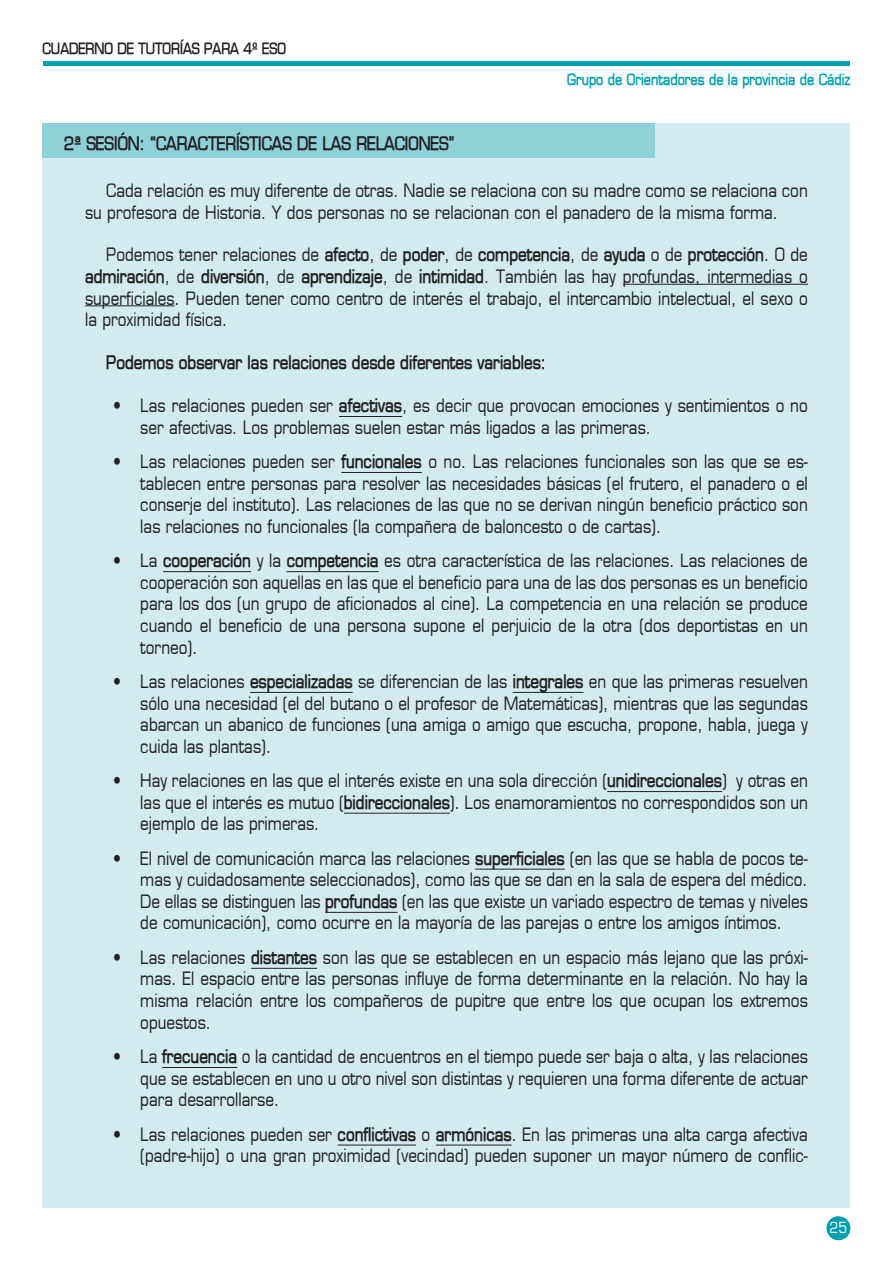
<style>
.page{position:relative;width:893px;height:1263px;background:#fff}
.page>*{position:absolute;margin:0;border:0;box-sizing:border-box;transform-origin:0 0}
.VIÑETA_PUNTO{font:18px/21.6px "Eurasia Normal";color:#231f20;text-align:justify}
.TEXTO{font:18px/21.6px "Eurasia Normal";color:#231f20}
.TEXTO-2{font:700 18px "Eurasia";color:#231f20}
.t1{font:700 15px "Eurasia";color:#00a0b0}
.t2{font:700 15px "Eurasia";color:#231f20}
.t3{font:15px "Eurasia Normal";color:#fff}
.s1{font-family:"Eurasia";font-weight:700}
</style>
<div class="page">
<div style="left:43px;top:123px;width:807px;height:1085px;background:#d3ebef"></div>
<div style="left:826px;top:1216px;width:24px;height:24px;background:#00a0b0;border-radius:50%"></div>
<hr style="left:43px;top:61px;width:807px;height:4px;background:#00a0b0">
<hr style="left:623px;top:284px;width:185px;height:1px;background:#231f20">
<hr style="left:85px;top:306px;width:90px;height:1px;background:#231f20">
<hr style="left:339px;top:416px;width:63px;height:1px;background:#231f20">
<hr style="left:341px;top:472px;width:81px;height:1px;background:#231f20">
<hr style="left:163px;top:571px;width:88px;height:1px;background:#231f20">
<hr style="left:287px;top:571px;width:92px;height:1px;background:#231f20">
<hr style="left:250px;top:692px;width:103px;height:1px;background:#231f20">
<hr style="left:513px;top:692px;width:70px;height:1px;background:#231f20">
<hr style="left:607px;top:791px;width:115px;height:1px;background:#231f20">
<hr style="left:344px;top:813px;width:106px;height:1px;background:#231f20">
<hr style="left:475px;top:869px;width:90px;height:1px;background:#231f20">
<hr style="left:325px;top:912px;width:72px;height:1px;background:#231f20">
<hr style="left:251px;top:968px;width:66px;height:1px;background:#231f20">
<hr style="left:162px;top:1067px;width:75px;height:1px;background:#231f20">
<hr style="left:338px;top:1145px;width:78px;height:1px;background:#231f20">
<hr style="left:436px;top:1145px;width:76px;height:1px;background:#231f20">
<div style="left:43px;top:123px;width:612px;height:34px;background:#8ed1d9"></div>
<p class="t2" style="left:43px;top:38px;width:245px">CUADERNO DE TUTORÍAS PARA 4º ESO</p>
<p class="TEXTO-2" style="left:64px;top:131px;width:392px">2ª SESIÓN: “CARACTERÍSTICAS DE LAS RELACIONES”</p>
<p class="t1" style="left:567px;top:69px;width:285px">Grupo de Orientadores de la provincia de Cádiz</p>
<p class="TEXTO" style="left:85px;top:179px;width:724px;text-indent:21px">Cada relación es muy diferente de otras. Nadie se relaciona con su madre como se relaciona con su profesora de Historia. Y dos personas no se relacionan con el panadero de la misma forma.</p>
<p class="TEXTO" style="left:85px;top:244px;width:724px;text-align:justify;text-indent:21px">Podemos tener relaciones de <span class="s1">afecto</span>, de <span class="s1">poder</span>, de <span class="s1">competencia</span>, de <span class="s1">ayuda</span> o de <span class="s1">protección</span>. O de <span class="s1">admiración</span>, de <span class="s1">diversión</span>, de <span class="s1">aprendizaje</span>, de <span class="s1">intimidad</span>. También las hay profundas, intermedias o superficiales. Pueden tener como centro de interés el trabajo, el intercambio intelectual, el sexo o la proximidad física.</p>
<p class="TEXTO-2" style="left:106px;top:350px;width:441px">Podemos observar las relaciones desde diferentes variables:</p>
<p class="VIÑETA_PUNTO" style="left:140px;top:394px;width:669px">Las relaciones pueden ser <span class="s1">afectivas</span>, es decir que provocan emociones y sentimientos o no ser afectivas. Los problemas suelen estar más ligados a las primeras.</p>
<p class="VIÑETA_PUNTO" style="left:140px;top:450px;width:669px">Las relaciones pueden ser <span class="s1">funcionales</span> o no. Las relaciones funcionales son las que se es&shy;tablecen entre personas para resolver las necesidades básicas (el frutero, el panadero o el conserje del instituto). Las relaciones de las que no se derivan ningún beneficio práctico son las relaciones no funcionales (la compañera de baloncesto o de cartas).</p>
<p class="VIÑETA_PUNTO" style="left:140px;top:549px;width:669px">La <span class="s1">cooperación</span> y la <span class="s1">competencia</span> es otra característica de las relaciones. Las relaciones de cooperación son aquellas en las que el beneficio para una de las dos personas es un beneficio para los dos (un grupo de aficionados al cine). La competencia en una relación se produce cuando el beneficio de una persona supone el perjuicio de la otra (dos deportistas en un torneo).</p>
<p class="VIÑETA_PUNTO" style="left:140px;top:670px;width:669px">Las relaciones <span class="s1">especializadas</span> se diferencian de las <span class="s1">integrales</span> en que las primeras resuelven sólo una necesidad (el del butano o el profesor de Matemáticas), mientras que las segundas abarcan un abanico de funciones (una amiga o amigo que escucha, propone, habla, juega y cuida las plantas).</p>
<p class="VIÑETA_PUNTO" style="left:140px;top:769px;width:669px">Hay relaciones en las que el interés existe en una sola dirección (<span class="s1">unidireccionales</span>) y otras en las que el interés es mutuo (<span class="s1">bidireccionales</span>). Los enamoramientos no correspondidos son un ejemplo de las primeras.</p>
<p class="VIÑETA_PUNTO" style="left:140px;top:847px;width:669px">El nivel de comunicación marca las relaciones <span class="s1">superficiales</span> (en las que se habla de pocos te&shy;mas y cuidadosamente seleccionados), como las que se dan en la sala de espera del médico.<br>De ellas se distinguen las <span class="s1">profundas</span> (en las que existe un variado espectro de temas y niveles de comunicación), como ocurre en la mayoría de las parejas o entre los amigos íntimos.</p>
<p class="VIÑETA_PUNTO" style="left:140px;top:946px;width:669px">Las relaciones <span class="s1">distantes</span> son las que se establecen en un espacio más lejano que las próxi&shy;mas. El espacio entre las personas influye de forma determinante en la relación. No hay la misma relación entre los compañeros de pupitre que entre los que ocupan los extremos opuestos.</p>
<p class="VIÑETA_PUNTO" style="left:140px;top:1045px;width:669px">La <span class="s1">frecuencia</span> o la cantidad de encuentros en el tiempo puede ser baja o alta, y las relaciones que se establecen en uno u otro nivel son distintas y requieren una forma diferente de actuar para desarrollarse.</p>
<p class="VIÑETA_PUNTO" style="left:140px;top:1123px;width:669px">Las relaciones pueden ser <span class="s1">conflictivas</span> o <span class="s1">armónicas</span>. En las primeras una alta carga afectiva (padre-hijo) o una gran proximidad (vecindad) pueden suponer un mayor número de conflic-</p>
<p class="VIÑETA_PUNTO" style="left:113px;top:394px;width:9px">•</p>
<p class="VIÑETA_PUNTO" style="left:113px;top:450px;width:9px">•</p>
<p class="VIÑETA_PUNTO" style="left:113px;top:549px;width:9px">•</p>
<p class="VIÑETA_PUNTO" style="left:113px;top:670px;width:9px">•</p>
<p class="VIÑETA_PUNTO" style="left:113px;top:769px;width:9px">•</p>
<p class="VIÑETA_PUNTO" style="left:113px;top:847px;width:9px">•</p>
<p class="VIÑETA_PUNTO" style="left:113px;top:946px;width:9px">•</p>
<p class="VIÑETA_PUNTO" style="left:113px;top:1045px;width:9px">•</p>
<p class="VIÑETA_PUNTO" style="left:113px;top:1123px;width:9px">•</p>
<p class="t3" style="left:829px;top:1217px;width:17px">25</p>
</div>
